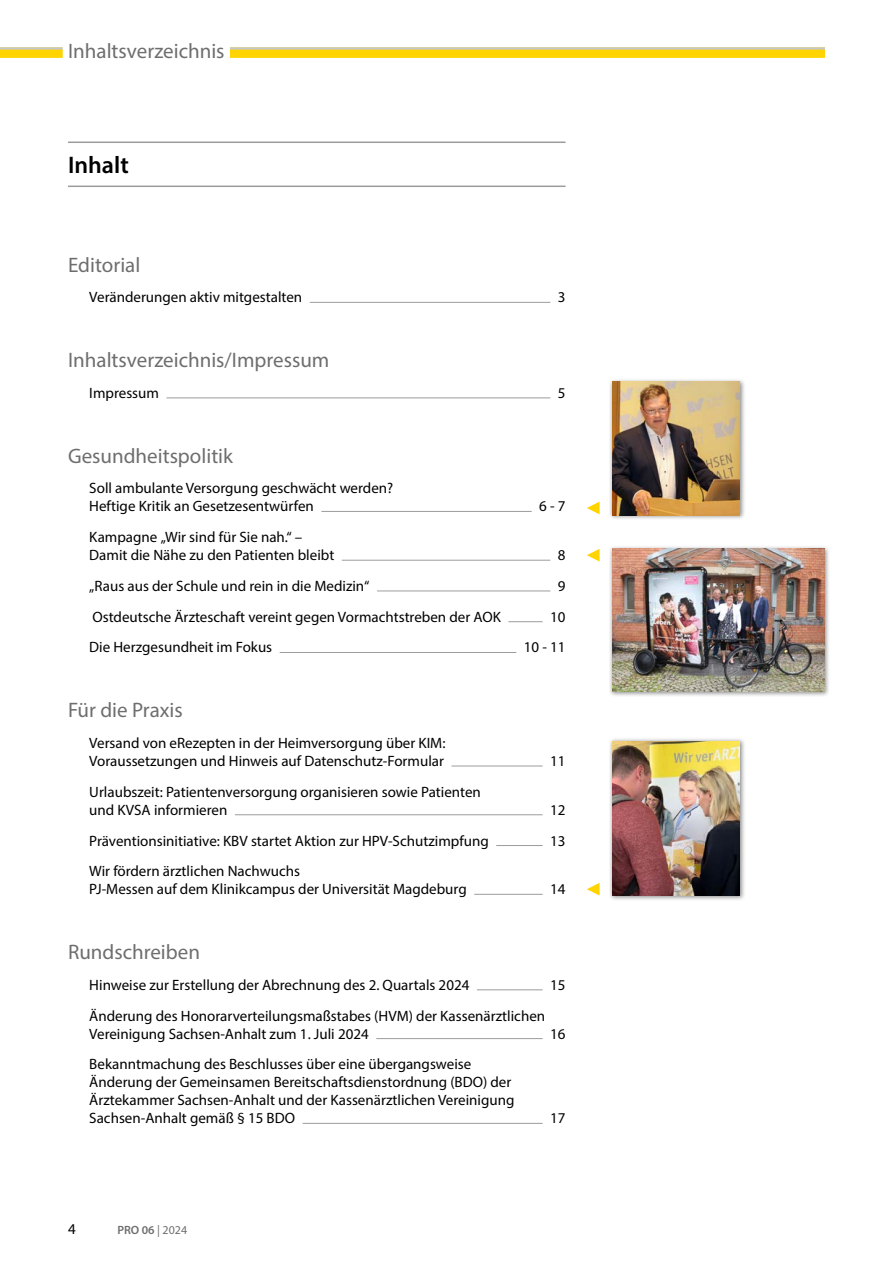
<style>
.page{position:relative;width:893px;height:1263px;background:#fff}
.page>*{position:absolute;margin:0;border:0;box-sizing:border-box;transform-origin:0 0}
.t1{font:600 24px "Myriad Pro";color:#000}
.t2{font:21px "Myriad Pro";color:#6e6e6e}
.t3{font:15px/18px "Myriad Pro";color:#000}
.t4{font:600 12px "Myriad Pro";color:#6e6e6e}
.s1{font-weight:400}
</style>
<div class="page">
<div style="left:0;top:47px;width:825px;height:11px;background:#ffd400"></div>
<hr style="left:0;top:47px;width:825px;height:3px;background:#c5c6c6">
<div style="left:63px;top:36px;width:167px;height:30px;background:#fff"></div>
<hr style="left:68px;top:142px;width:498px;height:1px;background:#9c9c9d">
<hr style="left:68px;top:186px;width:498px;height:1px;background:#9c9c9d">
<hr style="left:310px;top:302px;width:240px;height:1px;background:#9c9c9d">
<hr style="left:166px;top:398px;width:384px;height:1px;background:#9c9c9d">
<hr style="left:321px;top:511px;width:211px;height:1px;background:#9c9c9d">
<hr style="left:342px;top:560px;width:208px;height:1px;background:#9c9c9d">
<hr style="left:377px;top:591px;width:173px;height:1px;background:#9c9c9d">
<hr style="left:508px;top:621px;width:35px;height:1px;background:#9c9c9d">
<hr style="left:280px;top:652px;width:236px;height:1px;background:#9c9c9d">
<hr style="left:451px;top:766px;width:92px;height:1px;background:#9c9c9d">
<hr style="left:235px;top:814px;width:308px;height:1px;background:#9c9c9d">
<hr style="left:496px;top:845px;width:47px;height:1px;background:#9c9c9d">
<hr style="left:474px;top:894px;width:69px;height:1px;background:#9c9c9d">
<hr style="left:477px;top:989px;width:66px;height:1px;background:#9c9c9d">
<hr style="left:376px;top:1038px;width:167px;height:1px;background:#9c9c9d">
<hr style="left:303px;top:1123px;width:240px;height:1px;background:#9c9c9d">
<svg style="left:587px;top:502px;width:13px;height:12px"></svg>
<svg style="left:587px;top:549px;width:13px;height:13px"></svg>
<svg style="left:587px;top:883px;width:13px;height:12px"></svg>
<div style="left:609px;top:378px;width:136px;height:143px;background:#000;opacity:.45"></div>
<img style="left:612px;top:382px;width:128px;height:133px">
<div style="left:609px;top:545px;width:222px;height:152px;background:#000;opacity:.45"></div>
<img style="left:612px;top:549px;width:213px;height:143px">
<div style="left:609px;top:737px;width:136px;height:164px;background:#000;opacity:.45"></div>
<img style="left:612px;top:741px;width:128px;height:154px">
<h2 class="t2" style="left:68px;top:38px;width:158px">Inhaltsverzeichnis</h2>
<h1 class="t1" style="left:68px;top:149px;width:62px">Inhalt</h1>
<h2 class="t2" style="left:68px;top:252px;width:74px">Editorial</h2>
<p class="t3" style="left:89px;top:288px;width:214px">Veränderungen aktiv mitgestalten</p>
<p class="t3" style="left:558px;top:288px;width:9px">3</p>
<h2 class="t2" style="left:68px;top:347px;width:263px">Inhaltsverzeichnis/Impressum</h2>
<p class="t3" style="left:89px;top:384px;width:71px">Impressum</p>
<p class="t3" style="left:558px;top:384px;width:9px">5</p>
<h2 class="t2" style="left:68px;top:443px;width:166px">Gesundheitspolitik</h2>
<p class="t3" style="left:89px;top:479px;width:305px">Soll ambulante Versorgung geschwächt werden?<br>Heftige Kritik an Gesetzesentwürfen</p>
<p class="t3" style="left:89px;top:528px;width:247px">Kampagne „Wir sind für Sie nah.“ –<br>Damit die Nähe zu den Patienten bleibt</p>
<p class="t3" style="left:539px;top:497px;width:28px">6 - 7</p>
<p class="t3" style="left:558px;top:546px;width:9px">8</p>
<p class="t3" style="left:89px;top:577px;width:282px">„Raus aus der Schule und rein in die Medizin“</p>
<p class="t3" style="left:558px;top:577px;width:9px">9</p>
<p class="t3" style="left:92px;top:607px;width:410px">Ostdeutsche Ärzteschaft vereint gegen Vormachtstreben der AOK</p>
<p class="t3" style="left:550px;top:607px;width:17px">10</p>
<p class="t3" style="left:89px;top:638px;width:184px">Die Herzgesundheit im Fokus</p>
<p class="t3" style="left:524px;top:638px;width:43px">10 - 11</p>
<h2 class="t2" style="left:68px;top:697px;width:116px">Für die Praxis</h2>
<p class="t3" style="left:89px;top:734px;width:358px">Versand von eRezepten in der Heimversorgung über KIM:<br>Voraussetzungen und Hinweis auf Datenschutz-Formular</p>
<p class="t3" style="left:89px;top:782px;width:393px">Urlaubszeit: Patientenversorgung organisieren sowie Patienten und KVSA informieren</p>
<p class="t3" style="left:550px;top:752px;width:17px">11</p>
<p class="t3" style="left:550px;top:800px;width:17px">12</p>
<p class="t3" style="left:89px;top:831px;width:401px">Präventionsinitiative: KBV startet Aktion zur HPV-Schutzimpfung</p>
<p class="t3" style="left:550px;top:831px;width:17px">13</p>
<p class="t3" style="left:89px;top:862px;width:379px">Wir fördern ärztlichen Nachwuchs<br>PJ-Messen auf dem Klinikcampus der Universität Magdeburg</p>
<p class="t3" style="left:550px;top:880px;width:17px">14</p>
<h2 class="t2" style="left:68px;top:939px;width:133px">Rundschreiben</h2>
<p class="t3" style="left:89px;top:975px;width:382px">Hinweise zur Erstellung der Abrechnung des 2. Quartals 2024</p>
<p class="t3" style="left:550px;top:975px;width:17px">15</p>
<p class="t3" style="left:89px;top:1006px;width:457px">Änderung des Honorarverteilungsmaßstabes (HVM) der Kassenärztlichen<br>Vereinigung Sachsen-Anhalt zum 1. Juli 2024</p>
<p class="t3" style="left:550px;top:1024px;width:17px">16</p>
<p class="t3" style="left:89px;top:1055px;width:427px">Bekanntmachung des Beschlusses über eine übergangsweise Änderung der Gemeinsamen Bereitschaftsdienstordnung (BDO) der Ärztekammer Sachsen-Anhalt und der Kassenärztlichen Vereinigung Sachsen-Anhalt gemäß § 15 BDO</p>
<p class="t3" style="left:550px;top:1109px;width:17px">17</p>
<p class="t3" style="left:68px;top:1220px;width:9px">4</p>
<p class="t4" style="left:117px;top:1222px;width:71px">PRO 06 <span class="s1">| 2024</span></p>
</div>
